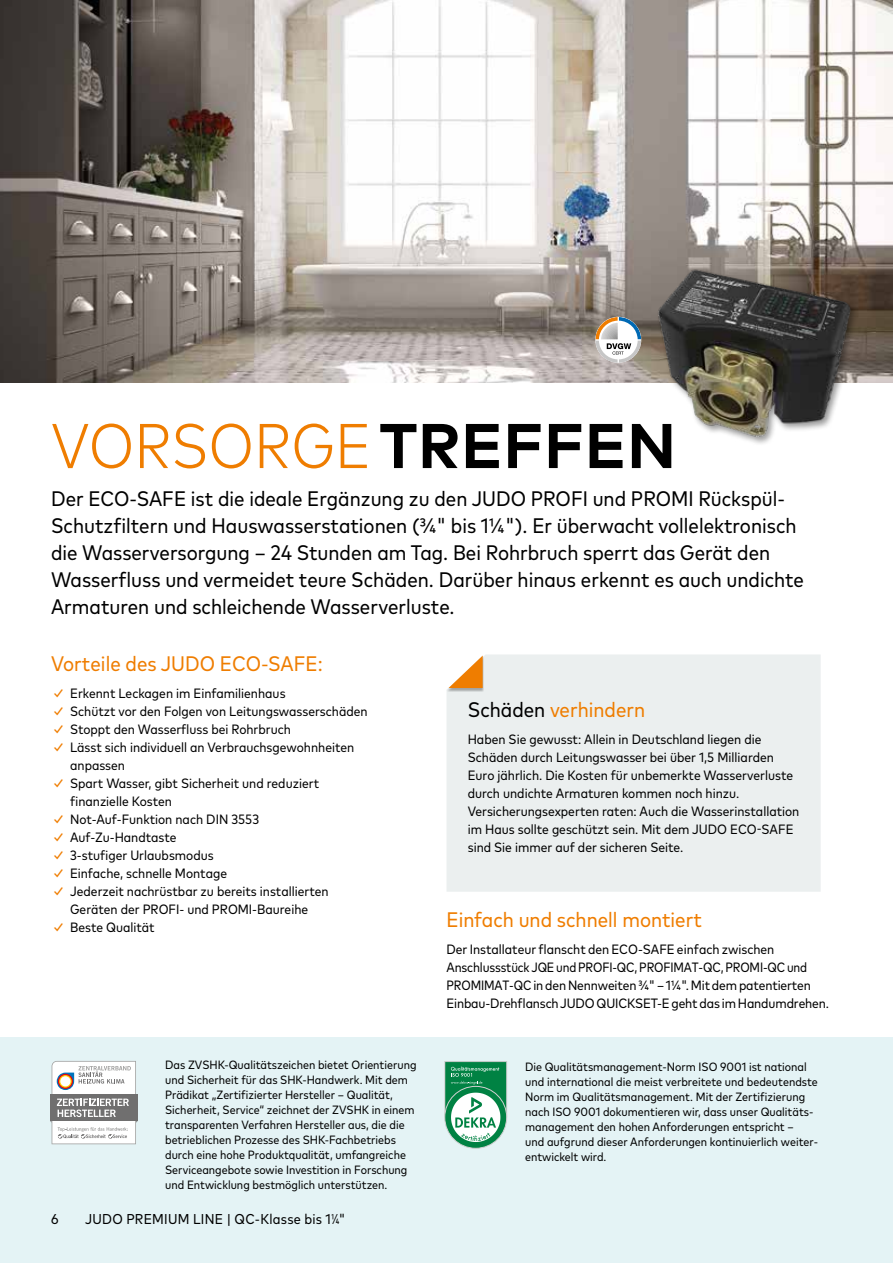
<style>
.page{position:relative;width:893px;height:1263px;background:#fff}
.page>*{position:absolute;margin:0;border:0;box-sizing:border-box;transform-origin:0 0}
.t1{font:300 condensed 63px "Mark Pro";letter-spacing:.005em;color:#ef7d00}
.t2{font:condensed 21px/27px "Mark Pro";color:#000}
.t3{font:condensed 21px "Mark Pro";color:#ef7d00}
.t4{font:condensed 14.25px "Mark Pro";letter-spacing:.02em;color:#000}
.t5{font:condensed 13.5px/18px "Mark Pro";color:#000}
.t6{font:condensed 12px/15px "Mark Pro";color:#000}
.s1{font-weight:700;font-stretch:normal;color:#000}
.s2{font-weight:500;color:#ef7d00}
.s3{color:#000}
.s4{font-style:inherit}
</style>
<div class="page">
<div style="left:0;top:1037px;width:893px;height:226px;background:#e4f3f5"></div>
<img style="left:0;top:0;width:893px;height:383px">
<img style="left:610px;top:264px;width:282px;height:180px">
<div style="left:447px;top:654px;width:374px;height:238px;background:#ebefef"></div>
<div style="left:446px;top:656px;width:38px;height:36px;background:#000;opacity:.31"></div>
<svg style="left:449px;top:655px;width:34px;height:33px"></svg>
<svg style="left:50px;top:1061px;width:88px;height:83px;background:#cbcbcb"></svg>
<div style="left:445px;top:1086px;width:62px;height:62px;background:#008243;border-radius:50%"></div>
<svg style="left:444px;top:1061px;width:63px;height:81px"></svg>
<svg style="left:595px;top:317px;width:46px;height:46px"></svg>
<h1 class="t1" style="left:51px;top:400px;width:627px">VORSORGE<span class="s1">TREFFEN</span></h1>
<p class="t2" style="left:51px;top:483px;width:754px">Der ECO-SAFE ist die ideale Ergänzung zu den JUDO PROFI und PROMI Rückspül-Schutzfiltern und Hauswasserstationen (¾" bis 1¼"). Er überwacht vollelektronisch die Wasserversorgung – 24 Stunden am Tag. Bei Rohrbruch sperrt das Gerät den Wasserfluss und vermeidet teure Schäden. Darüber hinaus erkennt es auch undichte Armaturen und schleichende Wasserverluste.</p>
<h2 class="t3" style="left:51px;top:648px;width:273px">Vorteile des JUDO ECO-SAFE:</h2>
<p class="t5" style="left:51px;top:683px;width:236px"><span class="s2">✓</span> Erkennt Leckagen im Einfamilienhaus</p>
<p class="t5" style="left:51px;top:701px;width:318px"><span class="s2">✓</span> Schützt vor den Folgen von Leitungswasserschäden</p>
<p class="t5" style="left:51px;top:719px;width:242px"><span class="s2">✓</span> Stoppt den Wasserfluss bei Rohrbruch</p>
<p class="t5" style="left:70px;top:737px;width:286px;text-indent:-19px"><span class="s2">✓</span> Lässt sich individuell an Verbrauchsgewohnheiten anpassen</p>
<p class="t5" style="left:70px;top:773px;width:251px;text-indent:-19px"><span class="s2">✓</span> Spart Wasser, gibt Sicherheit und reduziert finanzielle Kosten</p>
<p class="t5" style="left:51px;top:809px;width:210px"><span class="s2">✓</span> Not-Auf-Funktion nach DIN 3553</p>
<p class="t5" style="left:51px;top:827px;width:127px"><span class="s2">✓</span> Auf-Zu-Handtaste</p>
<p class="t5" style="left:51px;top:845px;width:164px"><span class="s2">✓</span> 3-stufiger Urlaubsmodus</p>
<p class="t5" style="left:51px;top:863px;width:178px"><span class="s2">✓</span> Einfache, schnelle Montage</p>
<p class="t5" style="left:51px;top:881px;width:279px;text-align:center"><span class="s2">✓</span> Jederzeit nachrüstbar zu bereits installierten<br>Geräten der PROFI- und PROMI-Baureihe</p>
<p class="t5" style="left:51px;top:917px;width:105px"><span class="s2">✓</span> Beste Qualität</p>
<h2 class="t3" style="left:468px;top:694px;width:179px"><span class="s3">Schäden</span> verhindern</h2>
<p class="t5" style="left:468px;top:729px;width:333px">Haben Sie gewusst: Allein in Deutschland liegen die Schäden durch Leitungswasser bei über 1,5 Milliarden Euro jährlich. Die Kosten für unbemerkte Wasserverluste durch undichte Armaturen kommen noch hinzu.<br>Versicherungsexperten raten: Auch die Wasserinstallation im Haus sollte geschützt sein. Mit dem JUDO ECO-SAFE sind Sie immer auf der sicheren Seite.</p>
<h2 class="t3" style="left:446px;top:904px;width:257px">Einfach und schnell montiert</h2>
<p class="t5" style="left:446px;top:939px;width:384px">Der Installateur flanscht den ECO-SAFE einfach zwischen Anschlussstück JQE und PROFI-QC, PROFIMAT-QC, PROMI-QC und PROMIMAT-QC in den Nennweiten ¾" – 1¼". Mit dem patentierten Einbau-Drehflansch JUDO QUICKSET-E geht das im Handumdrehen.</p>
<p class="t6" style="left:165px;top:1056px;width:253px">Das ZVSHK-Qualitätszeichen bietet Orientierung und Sicherheit für das SHK-Handwerk. Mit dem Prädikat „Zertifizierter Hersteller – Qualität, Sicherheit, Service“ zeichnet der ZVSHK in einem transparenten Verfahren Hersteller aus, die die betrieblichen Prozesse des SHK-Fachbetriebs durch eine hohe Produktqualität, umfangreiche Serviceangebote sowie Investition in Forschung und Entwicklung bestmöglich unterstützen.</p>
<p class="t6" style="left:525px;top:1058px;width:294px">Die Qualitätsmanagement-Norm ISO 9001 ist national und international die meist verbreitete und bedeutendste Norm im Qualitätsmanagement. Mit der Zertifizierung nach ISO 9001 dokumentieren wir, dass unser Qualitäts&shy;management den hohen Anforderungen entspricht –<br>und aufgrund dieser Anforderungen kontinuierlich weiter&shy;entwickelt wird.</p>
<p class="t4" style="left:51px;top:1208px;width:9px">6</p>
<p class="t4" style="left:85px;top:1208px;width:262px">JUDO PREMIUM LINE | QC-Klasse bis 1<span class="s4">¼</span>"</p>
</div>
